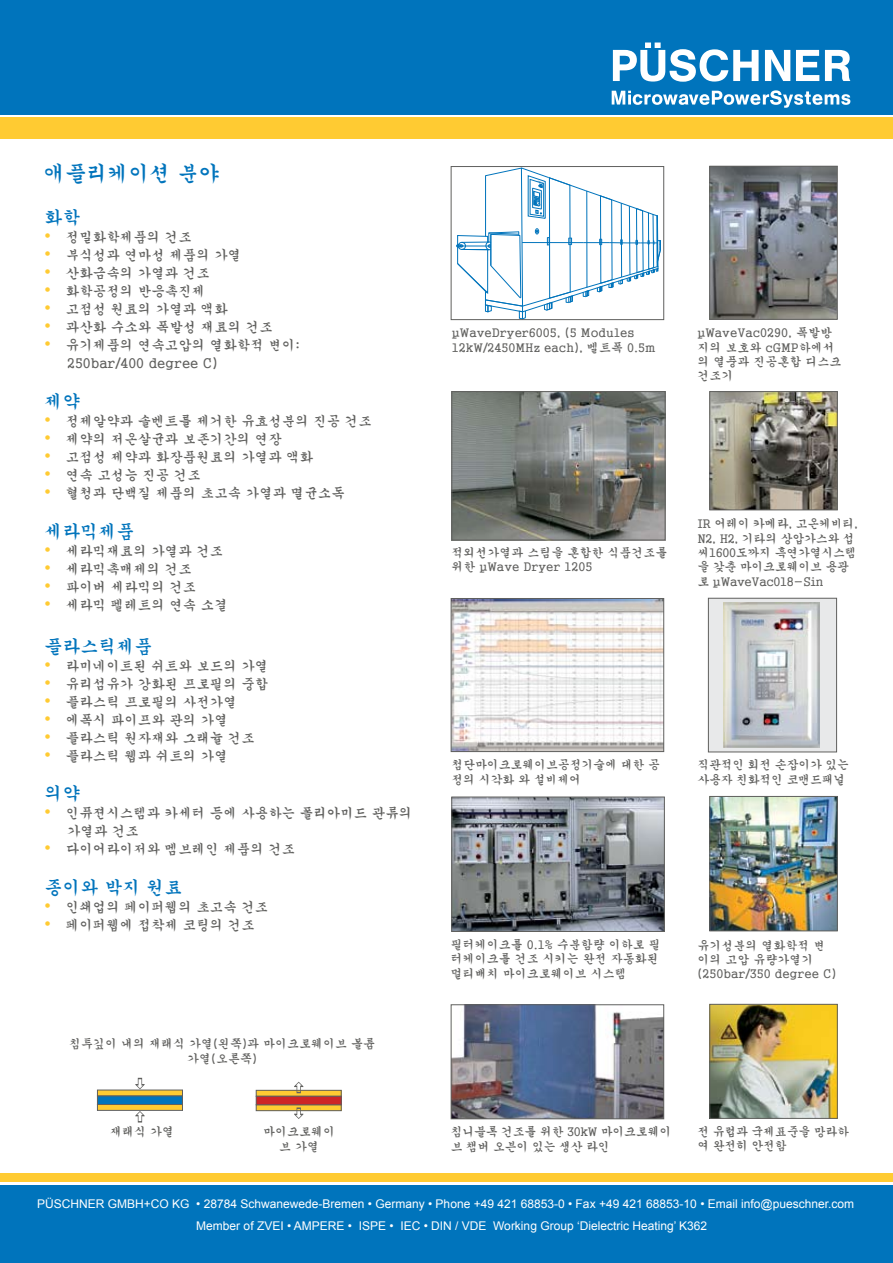
<style>
.page{position:relative;width:893px;height:1263px;background:#fff}
.page>*{position:absolute;margin:0;border:0;box-sizing:border-box;transform-origin:0 0}
.t1{font:21px "Gungsuh";color:#0074bc}
.t2{font:18px/18px "Arial";color:#ffcb32;text-align:justify}
.t3{font:18px "Gungsuh";color:#0074bc}
.t4{font:13.5px/18px "Gungsuh";color:#60605e}
.t5{font:12px/14.4px "Gungsuh";color:#60605e}
.t6{font:12px "Arial";color:#fff}
.t7{font:12px/14.4px "Gungsuh";letter-spacing:-.025em;color:#60605e}
</style>
<div class="page">
<div style="left:0;top:0;width:893px;height:115px;background:#0074bc"></div>
<div style="left:0;top:117px;width:893px;height:21px;background:#ffcb32"></div>
<div style="left:0;top:1185px;width:893px;height:78px;background:#0074bc"></div>
<div style="left:0;top:1174px;width:893px;height:8px;background:#ffcb32"></div>
<svg style="left:613px;top:43px;width:237px;height:39px"></svg>
<svg style="left:612px;top:90px;width:238px;height:18px"></svg>
<img style="left:711px;top:168px;width:125px;height:150px">
<div style="left:709px;top:166px;width:129px;height:154px;border:1px solid #60605e"></div>
<img style="left:453px;top:799px;width:210px;height:131px">
<div style="left:451px;top:797px;width:214px;height:135px;border:1px solid #60605e"></div>
<svg style="left:456px;top:168px;width:205px;height:150px"></svg>
<div style="left:451px;top:166px;width:213px;height:154px;border:1px solid #60605e"></div>
<img style="left:453px;top:600px;width:209px;height:150px">
<div style="left:451px;top:598px;width:213px;height:154px;border:1px solid #60605e"></div>
<div style="left:256px;top:1105px;width:85px;height:6px;background:#ffcb32"></div>
<div style="left:256px;top:1105px;width:85px;height:6px;border:1px solid #60605e"></div>
<div style="left:256px;top:1090px;width:85px;height:6px;background:#ffcb32"></div>
<div style="left:256px;top:1090px;width:85px;height:6px;border:1px solid #60605e"></div>
<div style="left:256px;top:1096px;width:85px;height:9px;background:#cd2426"></div>
<div style="left:256px;top:1096px;width:85px;height:9px;border:1px solid #60605e"></div>
<svg style="left:294px;top:1082px;width:9px;height:11px"></svg>
<svg style="left:294px;top:1107px;width:9px;height:12px"></svg>
<div style="left:97px;top:1104px;width:85px;height:6px;background:#ffcb32"></div>
<div style="left:97px;top:1104px;width:86px;height:6px;border:1px solid #60605e"></div>
<div style="left:97px;top:1090px;width:85px;height:6px;background:#ffcb32"></div>
<div style="left:97px;top:1090px;width:86px;height:6px;border:1px solid #60605e"></div>
<div style="left:97px;top:1096px;width:85px;height:8px;background:#0074bc"></div>
<div style="left:97px;top:1096px;width:86px;height:8px;border:1px solid #60605e"></div>
<svg style="left:135px;top:1111px;width:10px;height:11px"></svg>
<svg style="left:135px;top:1078px;width:10px;height:11px"></svg>
<img style="left:711px;top:1006px;width:125px;height:111px">
<div style="left:709px;top:1004px;width:129px;height:115px;border:1px solid #60605e"></div>
<img style="left:453px;top:1006px;width:209px;height:111px">
<div style="left:451px;top:1004px;width:213px;height:115px;border:1px solid #60605e"></div>
<img style="left:711px;top:798px;width:125px;height:131px">
<div style="left:709px;top:796px;width:129px;height:135px;border:1px solid #60605e"></div>
<img style="left:711px;top:393px;width:125px;height:115px">
<div style="left:709px;top:391px;width:129px;height:119px;border:1px solid #60605e"></div>
<div style="left:708px;top:598px;width:129px;height:154px;background:#e8e9ea"></div>
<img style="left:723px;top:602px;width:97px;height:145px">
<div style="left:708px;top:598px;width:129px;height:154px;border:1px solid #60605e"></div>
<img style="left:453px;top:393px;width:210px;height:145px">
<div style="left:451px;top:391px;width:214px;height:149px;border:1px solid #60605e"></div>
<h1 class="t1" style="left:45px;top:163px;width:176px">애플리케이션 분야</h1>
<h2 class="t3" style="left:45px;top:209px;width:38px">화학</h2>
<p class="t4" style="left:66px;top:229px;width:235px">정밀화학제품의 건조<br>부식성과 연마성 제품의 가열 산화금속의 가열과 건조<br>화학공정의 반응촉진제<br>고점성 원료의 가열과 액화<br>과산화 수소와 폭발성 재료의 건조 유기제품의 연속고압의 열화학적 변이:<br>250bar/400 degree C)</p>
<h2 class="t3" style="left:45px;top:392px;width:38px">제약</h2>
<p class="t4" style="left:66px;top:412px;width:307px">정제알약과 솔벤트를 제거한 유효성분의 진공 건조 제약의 저온살균과 보존기간의 연장<br>고점성 제약과 화장품원료의 가열과 액화<br>연속 고성능 진공 건조<br>혈청과 단백질 제품의 초고속 가열과 멸균소독</p>
<h2 class="t3" style="left:45px;top:522px;width:92px">세라믹제품</h2>
<p class="t4" style="left:66px;top:542px;width:163px">세라믹재료의 가열과 건조 세라믹촉매제의 건조 파이버 세라믹의 건조 세라믹 펠레트의 연속 소결</p>
<h2 class="t3" style="left:45px;top:637px;width:110px">플라스틱제품</h2>
<p class="t4" style="left:66px;top:657px;width:204px">라미네이트된 쉬트와 보드의 가열 유리섬유가 강화된 프로필의 중합 플라스틱 프로필의 사전가열 에폭시 파이프와 관의 가열 플라스틱 원자재와 그래뉼 건조 플라스틱 웹과 쉬트의 가열</p>
<h2 class="t3" style="left:45px;top:785px;width:38px">의약</h2>
<p class="t4" style="left:66px;top:805px;width:348px">인퓨젼시스템과 카세터 등에 사용하는 폴리아미드 관류의 가열과 건조<br>다이어라이저와 멤브레인 제품의 건조</p>
<h2 class="t3" style="left:45px;top:878px;width:139px">종이와 박지 원료</h2>
<p class="t4" style="left:66px;top:898px;width:204px">인쇄업의 페이퍼웹의 초고속 건조 페이퍼웹에 접착제 코팅의 건조</p>
<h2 class="t2" style="left:45px;top:227px;width:8px">• • • • • • •</h2>
<h2 class="t2" style="left:45px;top:411px;width:8px">• • • • •</h2>
<h2 class="t2" style="left:45px;top:540px;width:8px">• • • •</h2>
<h2 class="t2" style="left:45px;top:656px;width:8px">• • • • • •</h2>
<h2 class="t2" style="left:45px;top:794px;width:8px;line-height:36px">• •</h2>
<h2 class="t2" style="left:45px;top:897px;width:8px">• •</h2>
<p class="t5" style="left:69px;top:1037px;width:307px;text-align:center">침투깊이 내의 재래식 가열(왼쪽)과 마이크로웨이브 볼륨 가열(오른쪽)</p>
<p class="t5" style="left:110px;top:1125px;width:65px">재래식 가열</p>
<p class="t5" style="left:263px;top:1125px;width:73px;text-align:center">마이크로웨이 브 가열</p>
<p class="t5" style="left:452px;top:326px;width:205px">μWaveDryer6005, (5 Modules<br>12kW/2450MHz each), 벨트폭 0.5m</p>
<p class="t5" style="left:697px;top:326px;width:145px">μWaveVac0290, 폭발방 지의 보호와 cGMP하에서 의 열풍과 진공혼합 디스크 건조기</p>
<p class="t5" style="left:451px;top:545px;width:217px">적외선가열과 스팀을 혼합한 식품건조를 위한 μWave Dryer 1205</p>
<p class="t7" style="left:697px;top:517px;width:162px">IR 어레이 카메라, 고온케비티,<br>N2, H2, 기타의 상압가스와 섭 씨1600도까지 흑연가열시스템 을 갖춘 마이크로웨이브 용광 로 μWaveVac018-Sin</p>
<p class="t5" style="left:451px;top:758px;width:210px">첨단마이크로웨이브공정기술에 대한 공 정의 시각화 와 설비제어</p>
<p class="t7" style="left:697px;top:758px;width:153px">직관적인 회전 손잡이가 있는 사용자 친화적인 코맨드패널</p>
<p class="t5" style="left:451px;top:937px;width:211px">필터케이크를 0.1% 수분함량 이하로 필 터케이크를 건조 시키는 완전 자동화된 멀티배치 마이크로웨이브 시스템</p>
<p class="t5" style="left:697px;top:938px;width:141px">유기성분의 열화학적 변 이의 고압 유량가열기 (250bar/350 degree C)</p>
<p class="t7" style="left:451px;top:1125px;width:222px">침니블록 건조를 위한 30kW 마이크로웨이 브 챔버 오븐이 있는 생산 라인</p>
<p class="t7" style="left:697px;top:1124px;width:153px">전 유럽과 국제표준을 망라하 여 완전히 안전함</p>
<p class="t6" style="left:37px;top:1196px;width:818px">PÜSCHNER GMBH+CO KG • 28784 Schwanewede-Bremen • Germany • Phone +49 421 68853-0 • Fax +49 421 68853-10 • Email info@pueschner.com</p>
<p class="t6" style="left:196px;top:1218px;width:512px">Member of ZVEI • AMPERE • ISPE • IEC • DIN / VDE Working Group ‘Dielectric Heating’ K362</p>
</div>
